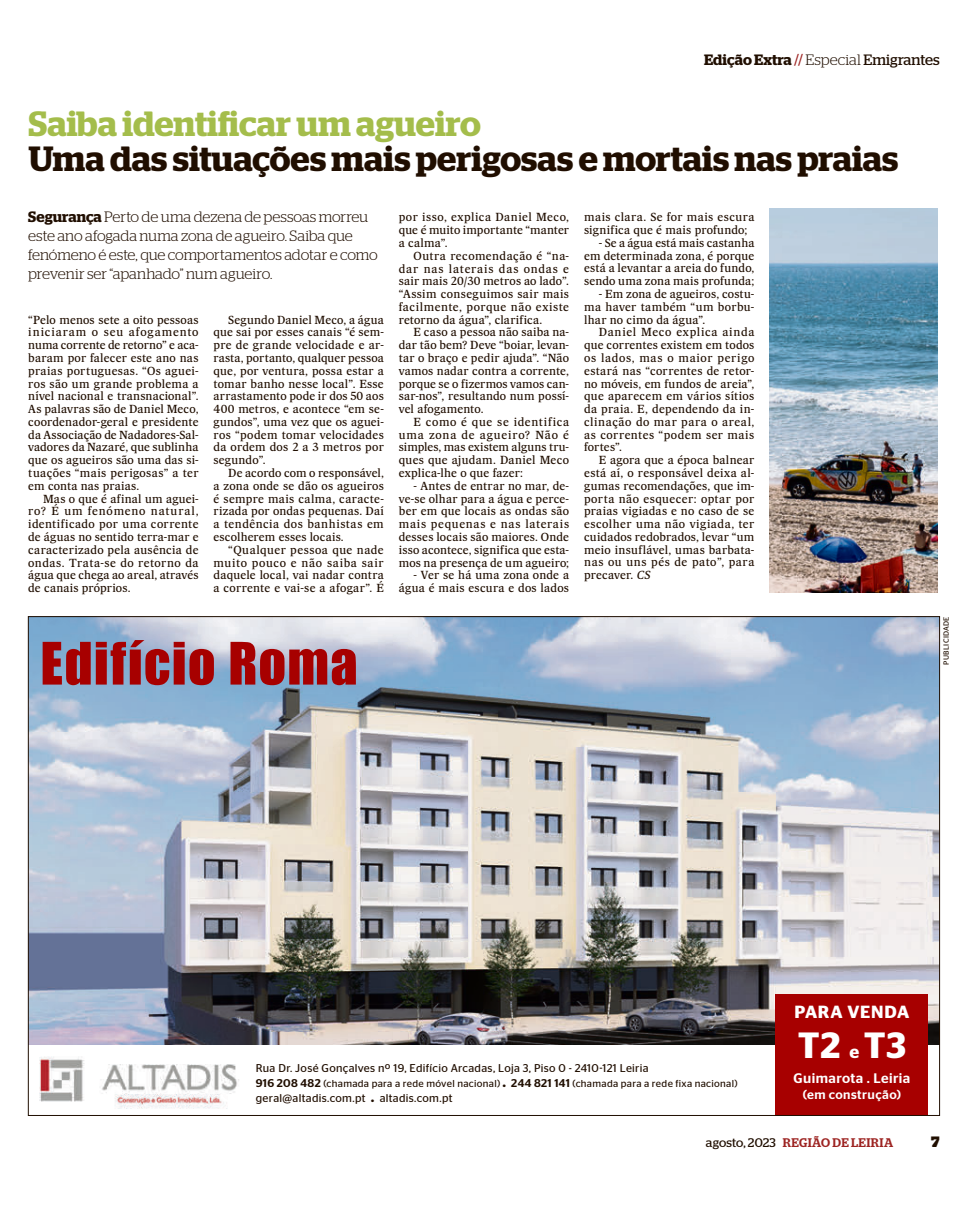
<style>
.page{position:relative;width:968px;height:1205px;background:#fff}
.page>*{position:absolute;margin:0;border:0;box-sizing:border-box;transform-origin:0 0}
.t1{font:54px "Impact";letter-spacing:.025em;color:#a70000}
.t2{font:600 36.5px "Stag Sans";color:#fff}
.t3{font:600 35px "Stag";color:#200e00}
.t4{font:600 35px "Stag";color:#a4bd4b}
.t5{font:600 17.62px "Stag Sans";letter-spacing:.035em;color:#fff}
.t6{font:300 15px/18.8px "Stag";letter-spacing:-.005em;color:#200e00}
.t7{font:600 15px "Stag";color:#200e00}
.t8{font:900 15px "Stag";color:#200e00}
.t9{font:500 13.88px "Stag Sans";letter-spacing:.03em;color:#fff}
.t10{font:500 12.62px "Stag Sans";letter-spacing:.035em;color:#fff}
.t11{font:500 12.5px "Stag";letter-spacing:.03em;color:#9d2422}
.t12{font:11.25px/12.8px "Majerit Body";letter-spacing:.02em;color:#200e00;text-align:justify}
.t13{font:11.25px "Stag Sans";letter-spacing:.025em;color:#200e00}
.t14{font:10px "Stag Sans";letter-spacing:.03em;color:#200e00}
.t15{font:7.5px "Stag Sans";letter-spacing:.04em;color:#200e00}
.s1{font-weight:400;color:#9d2422}
.s2{font-weight:300}
.s3{font-weight:400}
.s4{font-weight:600}
.s5{font-style:italic}
.s6{font-weight:500;font-size:11.25px}
.s7{font-weight:900;font-size:11.25px}
.s8{font-weight:900}
.s9{font-size:17.62px}
.s10{font-weight:400;color:#200e00}
</style>
<div class="page">
<img style="left:769px;top:209px;width:168px;height:383px">
<img style="left:30px;top:618px;width:907px;height:426px">
<div style="left:775px;top:993px;width:152px;height:122px;background:#a70000"></div>
<img style="left:39px;top:1057px;width:200px;height:52px">
<h3 class="t7" style="left:704px;top:51px;width:237px">Edição Extra <span class="s1">//</span> <span class="s2">Especial</span> <span class="s3">Emigrantes</span></h3>
<h3 class="t4" style="left:28px;top:103px;width:454px">Saiba identificar um agueiro</h3>
<h3 class="t3" style="left:28px;top:138px;width:871px">Uma das situações mais perigosas e mortais nas praias</h3>
<p class="t12" style="left:399px;top:211px;width:172px">por isso, explica Daniel Meco, que é muito importante “manter a calma”.</p>
<p class="t12" style="left:399px;top:249px;width:172px;text-indent:15px">Outra recomendação é “na&shy;dar nas laterais das ondas e sair mais 20/30 metros ao lado”. “Assim conseguimos sair mais facilmente, porque não existe retorno da água”, clarifica.</p>
<p class="t12" style="left:399px;top:326px;width:172px;text-indent:15px">E caso a pessoa não saiba na&shy;dar tão bem? Deve “boiar, levan&shy;tar o braço e pedir ajuda”. “Não vamos nadar contra a corrente, porque se o fizermos vamos can&shy;sar-nos”, resultando num possí&shy;vel afogamento.</p>
<p class="t12" style="left:399px;top:415px;width:172px;text-indent:15px">E como é que se identifica uma zona de agueiro? Não é simples, mas existem alguns tru&shy;ques que ajudam. Daniel Meco explica-lhe o que fazer:</p>
<p class="t12" style="left:399px;top:479px;width:172px;text-indent:15px">- Antes de entrar no mar, de&shy;ve-se olhar para a água e perce&shy;ber em que locais as ondas são mais pequenas e nas laterais desses locais são maiores. Onde isso acontece, significa que esta&shy;mos na presença de um agueiro;</p>
<p class="t12" style="left:399px;top:569px;width:172px;text-align:right">- Ver se há uma zona onde a água é mais escura e dos lados</p>
<h3 class="t6" style="left:28px;top:207px;width:351px"><span class="s4">Segurança</span> Perto de uma dezena de pessoas morreu este ano afogada numa zona de agueiro. Saiba que fenómeno é este, que comportamentos adotar e como prevenir ser “apanhado” num agueiro.</h3>
<p class="t12" style="left:584px;top:211px;width:172px">mais clara. Se for mais escura significa que é mais profundo;</p>
<p class="t12" style="left:584px;top:236px;width:172px;text-indent:15px">- Se a água está mais castanha em determinada zona, é porque está a levantar a areia do fundo, sendo uma zona mais profunda;</p>
<p class="t12" style="left:584px;top:287px;width:172px;text-indent:15px">- Em zona de agueiros, costu&shy;ma haver também “um borbu&shy;lhar no cimo da água”.</p>
<p class="t12" style="left:584px;top:326px;width:172px;text-indent:15px">Daniel Meco explica ainda que correntes existem em todos os lados, mas o maior perigo estará nas “correntes de retor&shy;no móveis, em fundos de areia”, que aparecem em vários sítios da praia. E, dependendo da in&shy;clinação do mar para o areal, as correntes “podem ser mais fortes”.</p>
<p class="t12" style="left:584px;top:453px;width:172px;text-indent:15px">E agora que a época balnear está aí, o responsável deixa al&shy;gumas recomendações, que im&shy;porta não esquecer: optar por praias vigiadas e no caso de se escolher uma não vigiada, ter cuidados redobrados, levar “um meio insuflável, umas barbata&shy;nas ou uns pés de pato”, para precaver. <span class="s5">CS</span></p>
<p class="t12" style="left:213px;top:313px;width:172px;text-indent:15px">Segundo Daniel Meco, a água que sai por esses canais “é sem&shy;pre de grande velocidade e ar&shy;rasta, portanto, qualquer pessoa que, por ventura, possa estar a tomar banho nesse local”. Esse arrastamento pode ir dos 50 aos 400 metros, e acontece “em se&shy;gundos”, uma vez que os aguei&shy;ros “podem tomar velocidades da ordem dos 2 a 3 metros por segundo”.</p>
<p class="t12" style="left:213px;top:466px;width:172px;text-indent:15px">De acordo com o responsável, a zona onde se dão os agueiros é sempre mais calma, caracte&shy;rizada por ondas pequenas. Daí a tendência dos banhistas em escolherem esses locais.</p>
<p class="t12" style="left:213px;top:543px;width:172px;text-indent:15px">“Qualquer pessoa que nade muito pouco e não saiba sair daquele local, vai nadar contra a corrente e vai-se a afogar”. É</p>
<p class="t12" style="left:28px;top:313px;width:172px">“Pelo menos sete a oito pessoas iniciaram o seu afogamento numa corrente de retorno” e aca&shy;baram por falecer este ano nas praias portuguesas. “Os aguei&shy;ros são um grande problema a nível nacional e transnacional”.<br>As palavras são de Daniel Meco, coordenador-geral e presidente da Associação de Nadadores-Sal&shy;vadores da Nazaré, que sublinha que os agueiros são uma das si&shy;tuações “mais perigosas” a ter em conta nas praias.</p>
<p class="t12" style="left:28px;top:492px;width:172px;text-indent:15px">Mas o que é afinal um aguei&shy;ro? É um fenómeno natural, identificado por uma corrente de águas no sentido terra-mar e caracterizado pela ausência de ondas. Trata-se do retorno da água que chega ao areal, através de canais próprios.</p>
<h1 class="t1" style="left:40px;top:621px;width:319px">Edifício Roma</h1>
<p class="t15" style="left:941px;top:664px;width:50px;rotate:-90deg">PUBLICIDADE</p>
<p class="t13" style="left:256px;top:1061px;width:394px">Rua Dr. José Gonçalves nº 19, Edifício Arcadas, Loja 3, Piso 0 - 2410-121 Leiria</p>
<p class="t14" style="left:256px;top:1077px;width:483px"><span class="s6">916 208 482</span> (chamada para a rede móvel nacional) <span class="s7">.</span> <span class="s6">244 821 141</span> (chamada para a rede fixa nacional)</p>
<p class="t13" style="left:256px;top:1091px;width:198px">geral@altadis.com.pt <span class="s8">.</span> altadis.com.pt</p>
<h3 class="t5" style="left:794px;top:1001px;width:116px">PARA VENDA</h3>
<h2 class="t2" style="left:797px;top:1024px;width:110px">T2 <span class="s9">e</span> T3</h2>
<p class="t9" style="left:793px;top:1070px;width:118px">Guimarota . Leiria</p>
<p class="t10" style="left:802px;top:1087px;width:100px">(em construção)</p>
<p class="t11" style="left:705px;top:1135px;width:189px"><span class="s10">agosto, 2023</span> REGIÃO DE LEIRIA</p>
<h3 class="t8" style="left:931px;top:1133px;width:10px">7</h3>
</div>
